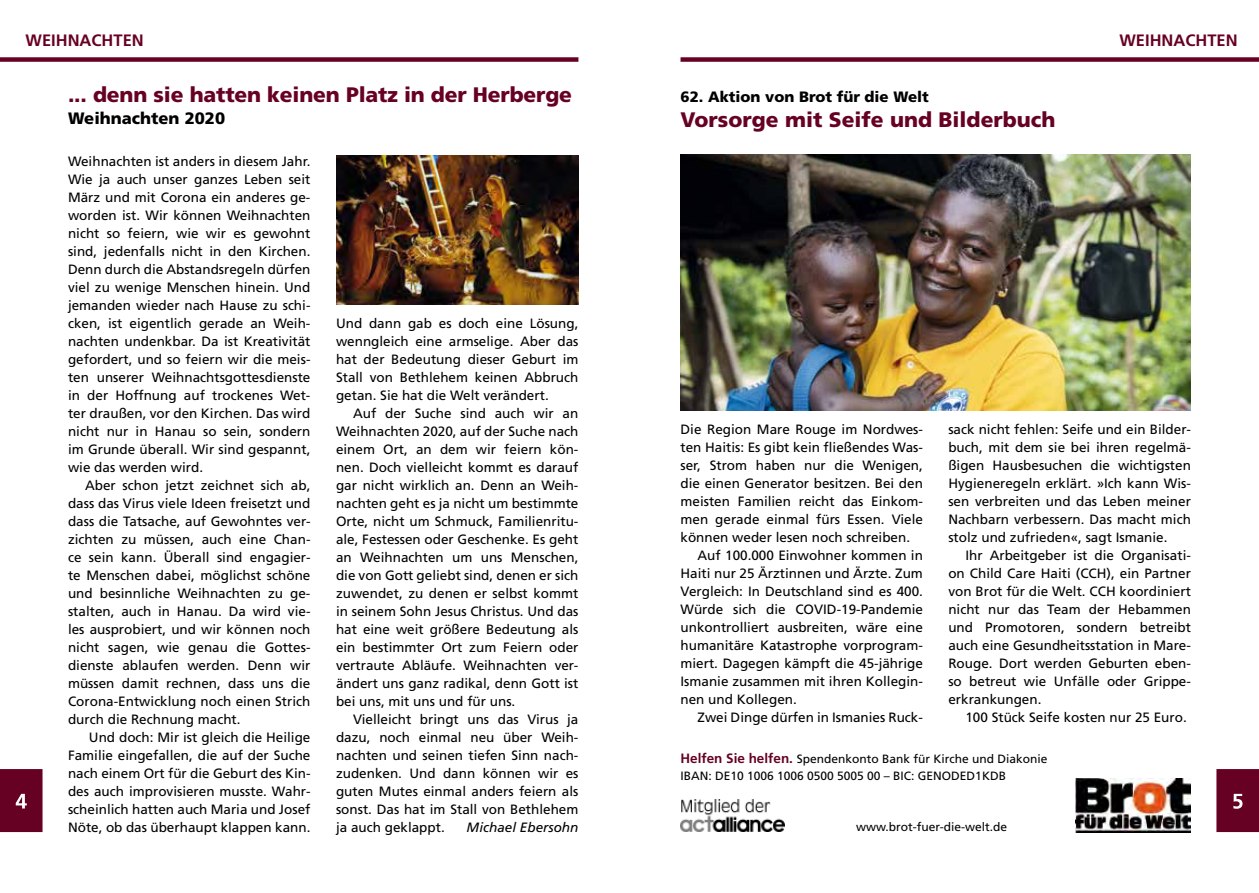
<style>
.page{position:relative;width:1259px;height:893px;background:#fff}
.page>*{position:absolute;margin:0;border:0;box-sizing:border-box;transform-origin:0 0}
.t1{font:900 21px "Frutiger LT";letter-spacing:-.01em;color:#670124}
.t2{font:700 16.5px "Frutiger LT";color:#670124}
.t3{font:900 16.5px "Frutiger LT";color:#000}
.t4{font:900 15px "Frutiger LT";color:#000}
.t5{font:13.5px/18px "Frutiger LT";color:#000;text-align:justify}
.t6{font:italic 13.5px "Frutiger LT";color:#000}
.t7{font:12px/16.5px "Frutiger LT";color:#000}
.s1{font-weight:700;font-size:13.5px;color:#670124}
</style>
<div class="page">
<div style="left:0;top:57px;width:578px;height:5px;background:#670124"></div>
<div style="left:680px;top:57px;width:579px;height:5px;background:#670124"></div>
<svg style="left:1216px;top:769px;width:43px;height:63px;background:#6d0b2c"></svg>
<svg style="left:0;top:769px;width:43px;height:63px;background:#6d0b2d"></svg>
<img style="left:336px;top:156px;width:242px;height:148px">
<img style="left:680px;top:155px;width:511px;height:255px">
<img style="left:680px;top:800px;width:104px;height:31px">
<img style="left:1075px;top:779px;width:116px;height:53px">
<p class="t2" style="left:26px;top:31px;width:120px">WEIHNACHTEN</p>
<p class="t2" style="left:1119px;top:31px;width:120px">WEIHNACHTEN</p>
<h1 class="t1" style="left:68px;top:82px;width:505px">... denn sie hatten keinen Platz in der Herberge</h1>
<p class="t3" style="left:68px;top:108px;width:158px">Weihnachten 2020</p>
<p class="t5" style="left:68px;top:152px;width:244px">Weihnachten ist anders in diesem Jahr.<br>Wie ja auch unser ganzes Leben seit März und mit Corona ein anderes ge&shy;worden ist. Wir können Weihnachten nicht so feiern, wie wir es gewohnt sind, jedenfalls nicht in den Kirchen.<br>Denn durch die Abstandsregeln dürfen viel zu wenige Menschen hinein. Und jemanden wieder nach Hause zu schi&shy;cken, ist eigentlich gerade an Weih&shy;nachten undenkbar. Da ist Kreativität gefordert, und so feiern wir die meis&shy;ten unserer Weihnachtsgottesdienste in der Hoffnung auf trockenes Wet&shy;ter draußen, vor den Kirchen. Das wird nicht nur in Hanau so sein, sondern im Grunde überall. Wir sind gespannt, wie das werden wird.</p>
<p class="t5" style="left:68px;top:476px;width:244px;text-indent:17px">Aber schon jetzt zeichnet sich ab, dass das Virus viele Ideen freisetzt und dass die Tatsache, auf Gewohntes ver&shy;zichten zu müssen, auch eine Chan&shy;ce sein kann. Überall sind engagier&shy;te Menschen dabei, möglichst schöne und besinnliche Weihnachten zu ge&shy;stalten, auch in Hanau. Da wird vie&shy;les ausprobiert, und wir können noch nicht sagen, wie genau die Gottes&shy;dienste ablaufen werden. Denn wir müssen damit rechnen, dass uns die Corona-Entwicklung noch einen Strich durch die Rechnung macht.</p>
<p class="t5" style="left:68px;top:728px;width:244px;text-indent:21px">Und doch: Mir ist gleich die Heilige Familie eingefallen, die auf der Suche nach einem Ort für die Geburt des Kin&shy;des auch improvisieren musste. Wahr&shy;scheinlich hatten auch Maria und Josef Nöte, ob das überhaupt klappen kann.</p>
<p class="t5" style="left:336px;top:314px;width:244px">Und dann gab es doch eine Lösung, wenngleich eine armselige. Aber das hat der Bedeutung dieser Geburt im Stall von Bethlehem keinen Abbruch getan. Sie hat die Welt verändert.</p>
<p class="t5" style="left:336px;top:404px;width:244px;text-indent:17px">Auf der Suche sind auch wir an Weihnachten 2020, auf der Suche nach einem Ort, an dem wir feiern kön&shy;nen. Doch vielleicht kommt es darauf gar nicht wirklich an. Denn an Weih&shy;nachten geht es ja nicht um bestimmte Orte, nicht um Schmuck, Familienritu&shy;ale, Festessen oder Geschenke. Es geht an Weihnachten um uns Menschen, die von Gott geliebt sind, denen er sich zuwendet, zu denen er selbst kommt in seinem Sohn Jesus Christus. Und das hat eine weit größere Bedeutung als ein bestimmter Ort zum Feiern oder vertraute Abläufe. Weihnachten ver&shy;ändert uns ganz radikal, denn Gott ist bei uns, mit uns und für uns.</p>
<p class="t5" style="left:336px;top:710px;width:244px;text-indent:17px">Vielleicht bringt uns das Virus ja dazu, noch einmal neu über Weih&shy;nachten und seinen tiefen Sinn nach&shy;zudenken. Und dann können wir es guten Mutes einmal anders feiern als sonst. Das hat im Stall von Bethlehem ja auch geklappt.</p>
<p class="t6" style="left:467px;top:819px;width:113px">Michael Ebersohn</p>
<p class="t4" style="left:680px;top:87px;width:250px">62. Aktion von Brot für die Welt</p>
<h1 class="t1" style="left:680px;top:107px;width:376px">Vorsorge mit Seife und Bilderbuch</h1>
<p class="t5" style="left:948px;top:420px;width:244px">sack nicht fehlen: Seife und ein Bilder&shy;buch, mit dem sie bei ihren regelmä&shy;ßigen Hausbesuchen die wichtigsten Hygieneregeln erklärt. »Ich kann Wis&shy;sen verbreiten und das Leben meiner Nachbarn verbessern. Das macht mich stolz und zufrieden«, sagt Ismanie.</p>
<p class="t5" style="left:948px;top:546px;width:244px;text-indent:17px">Ihr Arbeitgeber ist die Organisati&shy;on Child Care Haiti (CCH), ein Partner von Brot für die Welt. CCH koordiniert nicht nur das Team der Hebammen und Promotoren, sondern betreibt auch eine Gesundheitsstation in Mare-Rouge. Dort werden Geburten eben&shy;so betreut wie Unfälle oder Grippe&shy;erkrankungen.</p>
<p class="t5" style="left:965px;top:708px;width:223px">100 Stück Seife kosten nur 25 Euro.</p>
<p class="t7" style="left:680px;top:751px;width:369px"><span class="s1">HELFEN SIE HELFEN.</span> Spendenkonto Bank für Kirche und Diakonie<br>IBAN: DE10 1006 1006 0500 5005 00 – BIC: GENODED1KDB</p>
<p class="t5" style="left:680px;top:420px;width:244px">Die Region Mare Rouge im Nordwes-</p>
<p class="t5" style="left:680px;top:438px;width:244px">ten Haitis: Es gibt kein fließendes Was-</p>
<p class="t5" style="left:680px;top:456px;width:244px">ser, Strom haben nur die Wenigen,</p>
<p class="t5" style="left:680px;top:474px;width:244px">die einen Generator besitzen. Bei den</p>
<p class="t5" style="left:680px;top:492px;width:244px">meisten Familien reicht das Einkom-</p>
<p class="t5" style="left:680px;top:510px;width:244px">men gerade einmal fürs Essen. Viele</p>
<p class="t5" style="left:680px;top:528px;width:231px">können weder lesen noch schreiben.</p>
<p class="t5" style="left:697px;top:546px;width:227px">Auf 100.000 Einwohner kommen in</p>
<p class="t5" style="left:680px;top:564px;width:244px">Haiti nur 25 Ärztinnen und Ärzte. Zum</p>
<p class="t5" style="left:680px;top:582px;width:244px">Vergleich: In Deutschland sind es 400.</p>
<p class="t5" style="left:680px;top:600px;width:244px">Würde sich die COVID-19-Pandemie</p>
<p class="t5" style="left:680px;top:618px;width:244px">unkontrolliert ausbreiten, wäre eine</p>
<p class="t5" style="left:680px;top:636px;width:244px">humanitäre Katastrophe vorprogram-</p>
<p class="t5" style="left:680px;top:654px;width:244px">miert. Dagegen kämpft die 45-jährige</p>
<p class="t5" style="left:680px;top:672px;width:244px">Ismanie zusammen mit ihren Kollegin-</p>
<p class="t5" style="left:680px;top:690px;width:118px">nen und Kollegen.</p>
<p class="t5" style="left:697px;top:708px;width:227px">Zwei Dinge dürfen in Ismanies Ruck-</p>
<p class="t7" style="left:856px;top:818px;width:153px">www.brot-fuer-die-welt.de</p>
</div>
